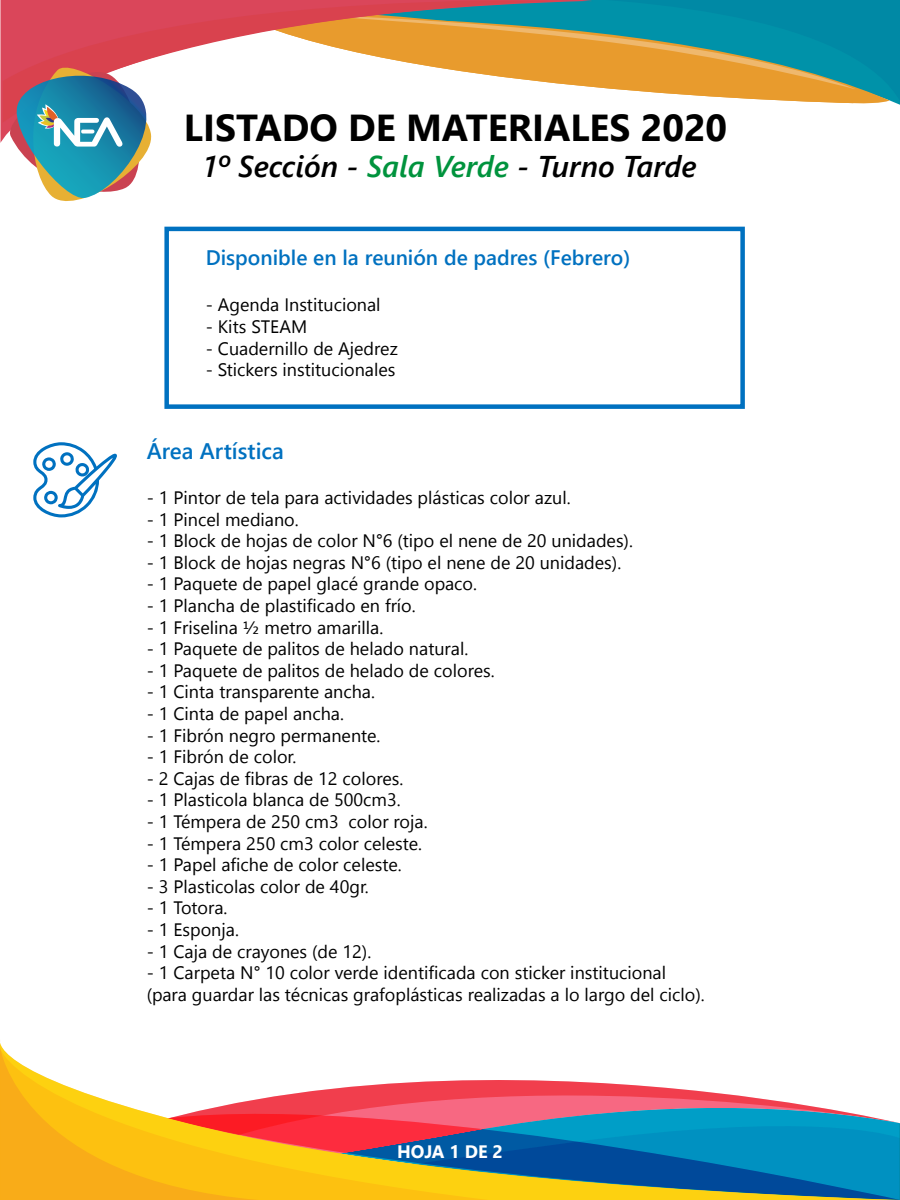
<style>
.page{position:relative;width:900px;height:1200px;background:#fff}
.page>*{position:absolute;margin:0;border:0;box-sizing:border-box;transform-origin:0 0}
.t1{font:700 37.5px "Segoe UI";color:#000}
.t2{font:italic 600 30px "Segoe UI";color:#000}
.t3{font:600 22.5px "Segoe UI";color:#0071c0}
.t4{font:600 21px "Segoe UI";color:#0071c0}
.t5{font:18px/21.6px "Segoe UI";color:#000}
.t6{font:700 18px "Segoe UI";letter-spacing:-.005em;color:#fff}
.s1{color:#00933d}
</style>
<div class="page">
<svg style="left:605px;top:0;width:295px;height:101px;background:#5b9781"></svg>
<svg style="left:0;top:0;width:605px;height:143px"></svg>
<svg style="left:3px;top:1px;width:578px;height:122px"></svg>
<svg style="left:0;top:1043px;width:899px;height:157px"></svg>
<svg style="left:0;top:1047px;width:498px;height:153px"></svg>
<svg style="left:2px;top:56px;width:153px;height:145px"></svg>
<div style="left:164px;top:227px;width:581px;height:182px;border:4px solid #0071c0"></div>
<svg style="left:33px;top:442px;width:84px;height:75px"></svg>
<h1 class="t1" style="left:184px;top:98px;width:545px">LISTADO DE MATERIALES 2020</h1>
<h2 class="t2" style="left:204px;top:142px;width:494px">1º Sección - <span class="s1">Sala Verde</span> - Turno Tarde</h2>
<p class="t4" style="left:206px;top:240px;width:426px">Disponible en la reunión de padres (Febrero)</p>
<p class="t5" style="left:206px;top:294px;width:176px">- Agenda Institucional</p>
<p class="t5" style="left:206px;top:315px;width:103px">- Kits STEAM</p>
<p class="t5" style="left:206px;top:337px;width:194px">- Cuadernillo de Ajedrez</p>
<p class="t5" style="left:206px;top:359px;width:191px">- Stickers institucionales</p>
<p class="t3" style="left:147px;top:433px;width:139px">Área Artística</p>
<p class="t5" style="left:147px;top:486px;width:425px">- 1 Pintor de tela para actividades plásticas color azul.</p>
<p class="t5" style="left:147px;top:508px;width:154px">- 1 Pincel mediano.</p>
<p class="t5" style="left:147px;top:530px;width:488px">- 1 Block de hojas de color N°6 (tipo el nene de 20 unidades).</p>
<p class="t5" style="left:147px;top:551px;width:476px">- 1 Block de hojas negras N°6 (tipo el nene de 20 unidades).</p>
<p class="t5" style="left:147px;top:573px;width:332px">- 1 Paquete de papel glacé grande opaco.</p>
<p class="t5" style="left:147px;top:594px;width:271px">- 1 Plancha de plastificado en frío.</p>
<p class="t5" style="left:147px;top:616px;width:238px">- 1 Friselina ½ metro amarilla.</p>
<p class="t5" style="left:147px;top:638px;width:323px">- 1 Paquete de palitos de helado natural.</p>
<p class="t5" style="left:147px;top:659px;width:349px">- 1 Paquete de palitos de helado de colores.</p>
<p class="t5" style="left:147px;top:681px;width:230px">- 1 Cinta transparente ancha.</p>
<p class="t5" style="left:147px;top:702px;width:199px">- 1 Cinta de papel ancha.</p>
<p class="t5" style="left:147px;top:724px;width:235px">- 1 Fibrón negro permanente.</p>
<p class="t5" style="left:147px;top:746px;width:151px">- 1 Fibrón de color.</p>
<p class="t5" style="left:147px;top:767px;width:258px">- 2 Cajas de fibras de 12 colores.</p>
<p class="t5" style="left:147px;top:789px;width:255px">- 1 Plasticola blanca de 500cm3.</p>
<p class="t5" style="left:147px;top:810px;width:282px">- 1 Témpera de 250 cm3 color roja.</p>
<p class="t5" style="left:147px;top:832px;width:277px">- 1 Témpera 250 cm3 color celeste.</p>
<p class="t5" style="left:147px;top:854px;width:257px">- 1 Papel afiche de color celeste.</p>
<p class="t5" style="left:147px;top:875px;width:223px">- 3 Plasticolas color de 40gr.</p>
<p class="t5" style="left:147px;top:897px;width:82px">- 1 Totora.</p>
<p class="t5" style="left:147px;top:918px;width:94px">- 1 Esponja.</p>
<p class="t5" style="left:147px;top:940px;width:226px">- 1 Caja de crayones (de 12).</p>
<p class="t5" style="left:147px;top:962px;width:560px">- 1 Carpeta N° 10 color verde identificada con sticker institucional (para guardar las técnicas grafoplásticas realizadas a lo largo del ciclo).</p>
<p class="t6" style="left:397px;top:1137px;width:107px">HOJA 1 DE 2</p>
</div>
